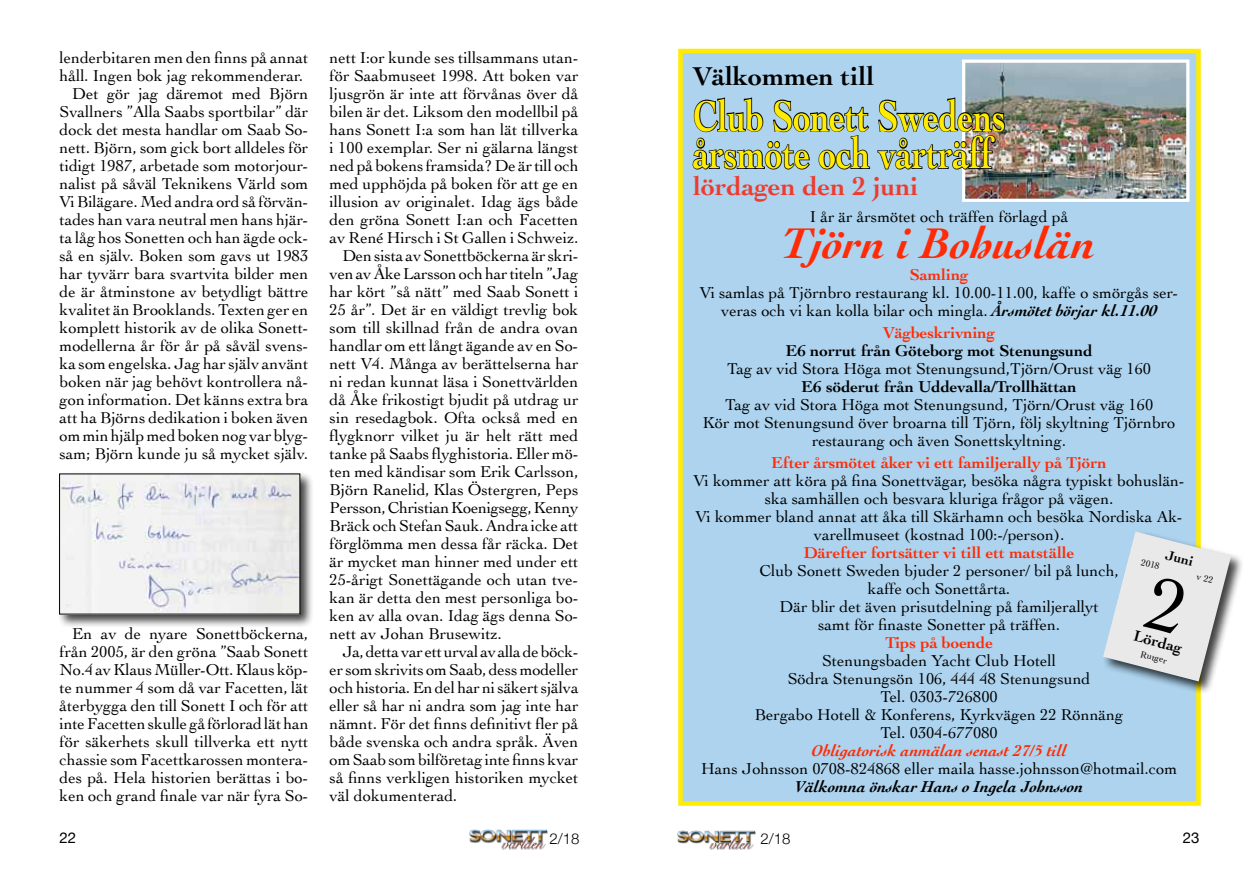
<style>
.page{position:relative;width:1259px;height:893px;background:#fff}
.page>*{position:absolute;margin:0;border:0;box-sizing:border-box;transform-origin:0 0}
.t1{font:700 45px/37.5px "Cochin";color:#ffec00;scale:.75 1}
.t2{font:italic 700 45px "Cochin";color:#ff2b06}
.t3{font:700 27px "Cochin";color:#ef3b2f}
.t4{font:700 27px "Cochin";color:#000}
.t5{font:16.5px/18px "Cochin";color:#000;text-align:center}
.t6{font:700 16.5px "Cochin";color:#ff2b06}
.t7{font:700 16.5px "Cochin";color:#000}
.t8{font:italic 700 16.5px "Cochin";color:#ff2b06}
.t9{font:italic 700 16.5px "Cochin";color:#000}
.t10{font:700 15.75px "Cochin";color:#000}
.t11{font:300 15px "Helvetica Neue";color:#000}
.t12{font:15px "Helvetica Neue";color:#000}
.t13{font:700 14.1px "Cochin";color:#000}
.t14{font:9.45px "Cochin";color:#000}
.s1{font-weight:700;font-style:italic}
</style>
<div class="page">
<img style="left:469px;top:830px;width:78px;height:20px">
<img style="left:677px;top:830px;width:78px;height:20px">
<div style="left:678px;top:49px;width:522px;height:757px;background:#add3ee;border:4px solid #ffec00"></div>
<div style="left:57px;top:471px;width:258px;height:157px;background:#000;opacity:.75"></div>
<img style="left:61px;top:476px;width:237px;height:136px">
<div style="left:1101px;top:530px;width:143px;height:165px;background:#000;opacity:.75"></div>
<img style="left:966px;top:64px;width:219px;height:134px">
<div style="left:962px;top:60px;width:227px;height:142px;border:3px solid #fff"></div>
<svg style="left:692px;top:97px;width:314px;height:74px"></svg>
<svg style="left:1103px;top:531px;width:128px;height:150px"></svg>
<p class="t5" style="left:60px;top:48px;width:250px">lenderbitaren men den finns på annat</p>
<p class="t5" style="left:60px;top:66px;width:245px">håll. Ingen bok jag rekommenderar.</p>
<p class="t5" style="left:72px;top:84px;width:237px">Det gör jag däremot med Björn</p>
<p class="t5" style="left:60px;top:102px;width:250px">Svallners ”Alla Saabs sportbilar” där</p>
<p class="t5" style="left:60px;top:120px;width:250px">dock det mesta handlar om Saab So-</p>
<p class="t5" style="left:60px;top:138px;width:250px">nett. Björn, som gick bort alldeles för</p>
<p class="t5" style="left:60px;top:156px;width:250px">tidigt 1987, arbetade som motorjour-</p>
<p class="t5" style="left:60px;top:174px;width:250px">nalist på såväl Teknikens Värld som</p>
<p class="t5" style="left:60px;top:192px;width:250px">Vi Bilägare. Med andra ord så förvän-</p>
<p class="t5" style="left:60px;top:210px;width:250px">tades han vara neutral men hans hjär-</p>
<p class="t5" style="left:60px;top:228px;width:250px">ta låg hos Sonetten och han ägde ock-</p>
<p class="t5" style="left:60px;top:246px;width:250px">så en själv. Boken som gavs ut 1983</p>
<p class="t5" style="left:60px;top:264px;width:250px">har tyvärr bara svartvita bilder men</p>
<p class="t5" style="left:60px;top:282px;width:250px">de är åtminstone av betydligt bättre</p>
<p class="t5" style="left:60px;top:300px;width:250px">kvalitet än Brooklands. Texten ger en</p>
<p class="t5" style="left:60px;top:318px;width:250px">komplett historik av de olika Sonett-</p>
<p class="t5" style="left:60px;top:336px;width:250px">modellerna år för år på såväl svens-</p>
<p class="t5" style="left:60px;top:354px;width:250px">ka som engelska. Jag har själv använt</p>
<p class="t5" style="left:60px;top:372px;width:250px">boken när jag behövt kontrollera nå-</p>
<p class="t5" style="left:60px;top:390px;width:250px">gon information. Det känns extra bra</p>
<p class="t5" style="left:60px;top:408px;width:250px">att ha Björns dedikation i boken även</p>
<p class="t5" style="left:60px;top:426px;width:250px">om min hjälp med boken nog var blyg-</p>
<p class="t5" style="left:60px;top:444px;width:250px">sam; Björn kunde ju så mycket själv.</p>
<p class="t5" style="left:60px;top:624px;width:250px;text-align:justify;text-indent:13px">En av de nyare Sonettböckerna, från 2005, är den gröna ”Saab Sonett No.4 av Klaus Müller-Ott. Klaus köp&shy;te nummer 4 som då var Facetten, lät återbygga den till Sonett I och för att inte Facetten skulle gå förlorad lät han för säkerhets skull tillverka ett nytt chassie som Facettkarossen montera&shy;des på. Hela historien berättas i bo&shy;ken och grand finale var när fyra So-</p>
<p class="t5" style="left:330px;top:48px;width:250px">nett I:or kunde ses tillsammans utan-</p>
<p class="t5" style="left:330px;top:66px;width:250px">för Saabmuseet 1998. Att boken var</p>
<p class="t5" style="left:330px;top:84px;width:250px">ljusgrön är inte att förvånas över då</p>
<p class="t5" style="left:330px;top:102px;width:250px">bilen är det. Liksom den modellbil på</p>
<p class="t5" style="left:330px;top:120px;width:250px">hans Sonett I:a som han lät tillverka</p>
<p class="t5" style="left:330px;top:138px;width:250px">i 100 exemplar. Ser ni gälarna längst</p>
<p class="t5" style="left:330px;top:156px;width:250px">ned på bokens framsida? De är till och</p>
<p class="t5" style="left:330px;top:174px;width:250px">med upphöjda på boken för att ge en</p>
<p class="t5" style="left:330px;top:192px;width:250px">illusion av originalet. Idag ägs både</p>
<p class="t5" style="left:330px;top:210px;width:250px">den gröna Sonett I:an och Facetten</p>
<p class="t5" style="left:330px;top:228px;width:250px">av René Hirsch i St Gallen i Schweiz.</p>
<p class="t5" style="left:342px;top:246px;width:238px">Den sista av Sonettböckerna är skri-</p>
<p class="t5" style="left:330px;top:264px;width:250px">ven av Åke Larsson och har titeln ”Jag</p>
<p class="t5" style="left:330px;top:282px;width:250px">har kört ”så nätt” med Saab Sonett i</p>
<p class="t5" style="left:330px;top:300px;width:250px">25 år”. Det är en väldigt trevlig bok</p>
<p class="t5" style="left:330px;top:318px;width:250px">som till skillnad från de andra ovan</p>
<p class="t5" style="left:330px;top:336px;width:250px">handlar om ett långt ägande av en So-</p>
<p class="t5" style="left:330px;top:354px;width:250px">nett V4. Många av berättelserna har</p>
<p class="t5" style="left:330px;top:372px;width:250px">ni redan kunnat läsa i Sonettvärlden</p>
<p class="t5" style="left:330px;top:390px;width:250px">då Åke frikostigt bjudit på utdrag ur</p>
<p class="t5" style="left:330px;top:408px;width:250px">sin resedagbok. Ofta också med en</p>
<p class="t5" style="left:330px;top:426px;width:250px">flygknorr vilket ju är helt rätt med</p>
<p class="t5" style="left:330px;top:444px;width:250px">tanke på Saabs flyghistoria. Eller mö-</p>
<p class="t5" style="left:330px;top:462px;width:250px">ten med kändisar som Erik Carlsson,</p>
<p class="t5" style="left:330px;top:480px;width:250px">Björn Ranelid, Klas Östergren, Peps</p>
<p class="t5" style="left:330px;top:498px;width:250px">Persson, Christian Koenigsegg, Kenny</p>
<p class="t5" style="left:330px;top:516px;width:250px">Bräck och Stefan Sauk. Andra icke att</p>
<p class="t5" style="left:330px;top:534px;width:250px">förglömma men dessa får räcka. Det</p>
<p class="t5" style="left:330px;top:552px;width:250px">är mycket man hinner med under ett</p>
<p class="t5" style="left:330px;top:570px;width:250px">25-årigt Sonettägande och utan tve-</p>
<p class="t5" style="left:330px;top:588px;width:250px">kan är detta den mest personliga bo-</p>
<p class="t5" style="left:330px;top:606px;width:250px">ken av alla ovan. Idag ägs denna So-</p>
<p class="t5" style="left:330px;top:624px;width:174px">nett av Johan Brusewitz.</p>
<p class="t5" style="left:342px;top:642px;width:238px">Ja, detta var ett urval av alla de böck-</p>
<p class="t5" style="left:330px;top:660px;width:250px">er som skrivits om Saab, dess modeller</p>
<p class="t5" style="left:330px;top:678px;width:250px">och historia. En del har ni säkert själva</p>
<p class="t5" style="left:330px;top:696px;width:250px">eller så har ni andra som jag inte har</p>
<p class="t5" style="left:330px;top:714px;width:250px">nämnt. För det finns definitivt fler på</p>
<p class="t5" style="left:330px;top:732px;width:250px">både svenska och andra språk. Även</p>
<p class="t5" style="left:330px;top:750px;width:250px">om Saab som bilföretag inte finns kvar</p>
<p class="t5" style="left:330px;top:768px;width:250px">så finns verkligen historiken mycket</p>
<p class="t5" style="left:330px;top:786px;width:129px">väl dokumenterad.</p>
<h2 class="t4" style="left:693px;top:57px;width:183px">Välkommen till</h2>
<h1 class="t1" style="left:693px;top:95px;width:418px">Club Sonett Swedens årsmöte och vårträff</h1>
<h2 class="t3" style="left:693px;top:168px;width:227px">lördagen den 2 juni</h2>
<p class="t5" style="left:810px;top:206px;width:260px">I år är årsmötet och träffen förlagd på</p>
<h1 class="t2" style="left:782px;top:212px;width:315px">Tjörn i Bohuslän</h1>
<p class="t6" style="left:910px;top:263px;width:60px">Samling</p>
<p class="t5" style="left:700px;top:283px;width:480px">Vi samlas på Tjörnbro restaurang kl. 10.00-11.00, kaffe o smörgås ser&shy;veras och vi kan kolla bilar och mingla. <span class="s1">Årsmötet börjar kl.11.00</span></p>
<p class="t6" style="left:883px;top:322px;width:113px">Vägbeskrivning</p>
<p class="t7" style="left:786px;top:340px;width:308px">E6 norrut från Göteborg mot Stenungsund</p>
<p class="t5" style="left:727px;top:359px;width:425px">Tag av vid Stora Höga mot Stenungsund,Tjörn/Orust väg 160</p>
<p class="t7" style="left:801px;top:376px;width:277px">E6 söderut från Uddevalla/Trollhättan</p>
<p class="t5" style="left:703px;top:395px;width:474px">Tag av vid Stora Höga mot Stenungsund, Tjörn/Orust väg 160<br>Kör mot Stenungsund över broarna till Tjörn, följ skyltning Tjörnbro restaurang och även Sonettskyltning.</p>
<p class="t6" style="left:771px;top:452px;width:336px">Efter årsmötet åker vi ett familjerally på Tjörn</p>
<p class="t5" style="left:693px;top:471px;width:492px">Vi kommer att köra på fina Sonettvägar, besöka några typiskt bohuslän&shy;ska samhällen och besvara kluriga frågor på vägen.<br>Vi kommer bland annat att åka till Skärhamn och besöka Nordiska Ak&shy;varellmuseet (kostnad 100:-/person).</p>
<p class="t6" style="left:804px;top:542px;width:272px">Därefter fortsätter vi till ett matställe</p>
<p class="t5" style="left:759px;top:561px;width:361px">Club Sonett Sweden bjuder 2 personer/ bil på lunch, kaffe och Sonettårta.<br>Där blir det även prisutdelning på familjerallyt<br>samt för finaste Sonetter på träffen.</p>
<p class="t6" style="left:885px;top:632px;width:109px">Tips på boende</p>
<p class="t5" style="left:755px;top:651px;width:370px">Stenungsbaden Yacht Club Hotell<br>Södra Stenungsön 106, 444 48 Stenungsund<br>Tel. 0303-726800<br>Bergabo Hotell &amp; Konferens, Kyrkvägen 22 Rönnäng<br>Tel. 0304-677080</p>
<p class="t8" style="left:811px;top:740px;width:256px">Obligatorisk anmälan senast 27/5 till</p>
<p class="t5" style="left:701px;top:759px;width:477px">Hans Johnsson 0708-824868 eller maila hasse.johnsson@hotmail.com</p>
<p class="t9" style="left:795px;top:776px;width:290px">Välkomna önskar Hans o Ingela Johnsson</p>
<p class="t13" style="left:1168px;top:545px;width:30px;rotate:15deg">Juni</p>
<p class="t14" style="left:1142px;top:555px;width:20px;rotate:14deg">2018</p>
<p class="t10" style="left:1136px;top:625px;width:51px;rotate:14deg">Lördag</p>
<p class="t14" style="left:1142px;top:647px;width:29px;rotate:14deg">Rutger</p>
<p class="t12" style="left:60px;top:827px;width:18px">22</p>
<p class="t11" style="left:549px;top:827px;width:32px">2/18</p>
<p class="t11" style="left:760px;top:827px;width:32px">2/18</p>
<p class="t12" style="left:1182px;top:827px;width:18px">23</p>
</div>
